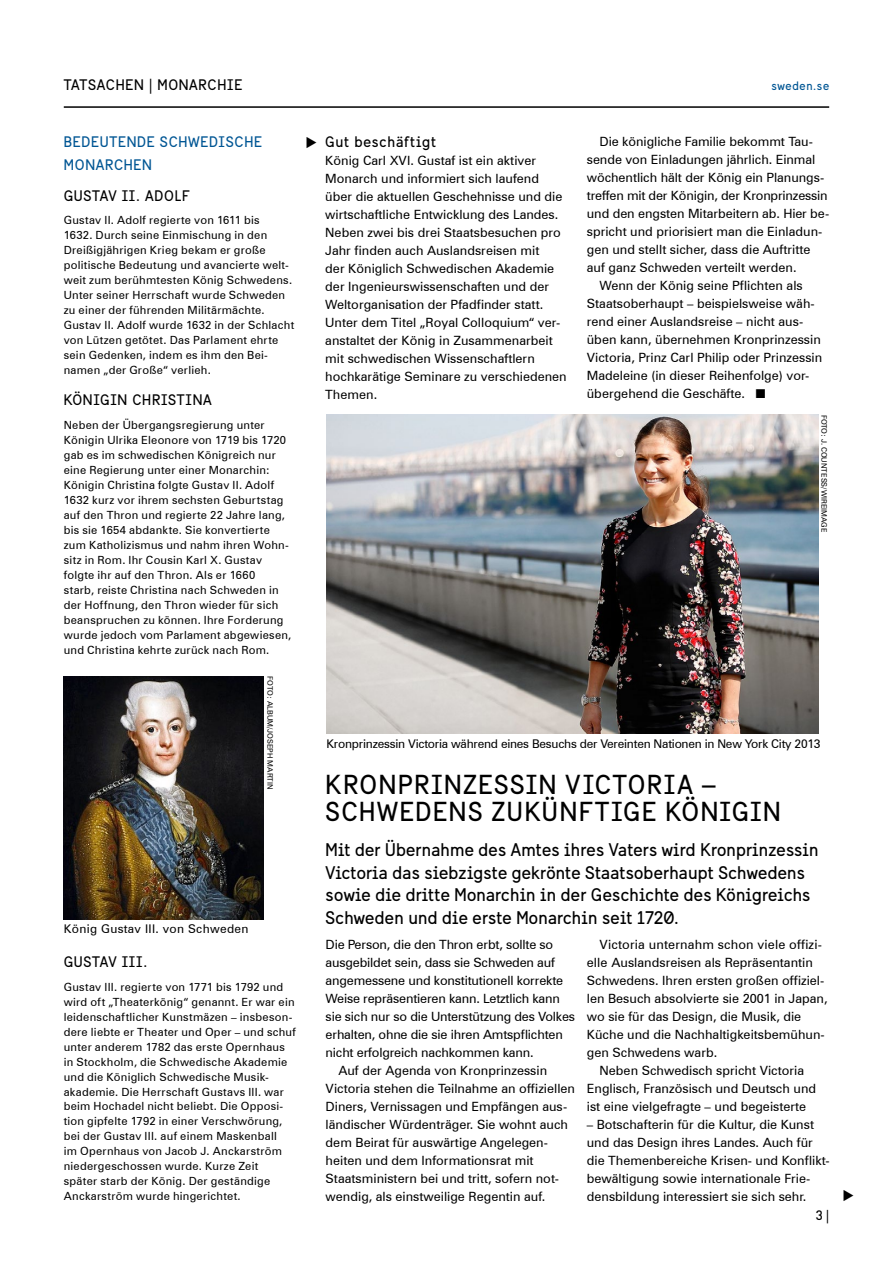
<style>
.page{position:relative;width:893px;height:1263px;background:#fff}
.page>*{position:absolute;margin:0;border:0;box-sizing:border-box;transform-origin:0 0}
.t1{font:27px/27px "Sweden Sans";letter-spacing:.055em;color:#000}
.t2{font:18px/22.5px "Sweden Sans";letter-spacing:.01em;color:#000}
.t3{font:15px "Sweden Sans";letter-spacing:.05em;color:#000}
.t4{font:15px/22.5px "Sweden Sans";letter-spacing:.05em;color:#005694}
.t5{font:13.5px "Sweden Sans";color:#000}
.t6{font:12.75px/18px "Zurich BT";color:#000}
.t7{font:12px "Zurich BT";letter-spacing:-.02em;color:#000}
.t8{font:12px "Zurich BT";letter-spacing:.025em;color:#000}
.t9{font:12px "Sweden Sans";letter-spacing:.05em;color:#005694}
.t10{font:11.25px/15px "Zurich BT";letter-spacing:.02em;color:#000}
.t11{font:7.5px "Zurich BT";color:#000}
</style>
<div class="page">
<hr style="left:64px;top:106px;width:765px;height:2px;background:#000">
<img style="left:327px;top:415px;width:492px;height:318px">
<img style="left:64px;top:676px;width:200px;height:243px">
<p class="t3" style="left:64px;top:76px;width:180px">TATSACHEN | MONARCHIE</p>
<p class="t4" style="left:64px;top:131px;width:200px">BEDEUTENDE SCHWEDISCHE<br>MONARCHEN</p>
<p class="t3" style="left:64px;top:187px;width:128px">GUSTAV II. ADOLF</p>
<p class="t10" style="left:64px;top:213px;width:232px">Gustav II. Adolf regierte von 1611 bis<br>1632. Durch seine Einmischung in den Dreißigjährigen Krieg bekam er große politische Bedeutung und avancierte welt&shy;weit zum berühmtesten König Schwedens.<br>Unter seiner Herrschaft wurde Schweden zu einer der führenden Militärmächte.<br>Gustav II. Adolf wurde 1632 in der Schlacht von Lützen getötet. Das Parlament ehrte sein Gedenken, indem es ihm den Bei&shy;namen „der Große“ verlieh.</p>
<p class="t3" style="left:64px;top:391px;width:149px">KÖNIGIN CHRISTINA</p>
<p class="t10" style="left:64px;top:417px;width:229px">Neben der Übergangsregierung unter Königin Ulrika Eleonore von 1719 bis 1720 gab es im schwedischen Königreich nur eine Regierung unter einer Monarchin:<br>Königin Christina folgte Gustav II. Adolf 1632 kurz vor ihrem sechsten Geburtstag auf den Thron und regierte 22 Jahre lang, bis sie 1654 abdankte. Sie konvertierte zum Katholizismus und nahm ihren Wohn&shy;sitz in Rom. Ihr Cousin Karl X. Gustav folgte ihr auf den Thron. Als er 1660<br>starb, reiste Christina nach Schweden in der Hoffnung, den Thron wieder für sich beanspruchen zu können. Ihre Forderung wurde jedoch vom Parlament abgewiesen, und Christina kehrte zurück nach Rom.</p>
<p class="t11" style="left:275px;top:676px;width:115px;rotate:90deg">FOTO: ALBUM/JOSEPH MARTIN</p>
<p class="t8" style="left:64px;top:921px;width:186px">König Gustav III. von Schweden</p>
<p class="t3" style="left:64px;top:953px;width:85px">GUSTAV III.</p>
<p class="t10" style="left:64px;top:979px;width:234px">Gustav III. regierte von 1771 bis 1792 und wird oft „Theaterkönig“ genannt. Er war ein leidenschaftlicher Kunstmäzen – insbeson&shy;dere liebte er Theater und Oper – und schuf unter anderem 1782 das erste Opernhaus in Stockholm, die Schwedische Akademie und die Königlich Schwedische Musik&shy;akademie. Die Herrschaft Gustavs III. war beim Hochadel nicht beliebt. Die Opposi&shy;tion gipfelte 1792 in einer Verschwörung, bei der Gustav III. auf einem Maskenball<br>im Opernhaus von Jacob J. Anckarström niedergeschossen wurde. Kurze Zeit<br>später starb der König. Der geständige Anckarström wurde hingerichtet.</p>
<p class="t3" style="left:325px;top:133px;width:112px">Gut beschäftigt</p>
<p class="t6" style="left:325px;top:152px;width:243px">König Carl XVI. Gustaf ist ein aktiver Monarch und informiert sich laufend über die aktuellen Geschehnisse und die wirtschaftliche Entwicklung des Landes.<br>Neben zwei bis drei Staatsbesuchen pro Jahr finden auch Auslandsreisen mit<br>der Königlich Schwedischen Akademie der Ingenieurswissenschaften und der Weltorganisation der Pfadfinder statt.<br>Unter dem Titel „Royal Colloquium“ ver&shy;anstaltet der König in Zusammenarbeit mit schwedischen Wissenschaftlern hochkarätige Seminare zu verschiedenen Themen.</p>
<p class="t9" style="left:771px;top:78px;width:59px">sweden.se</p>
<p class="t6" style="left:600px;top:132px;width:215px">Die königliche Familie bekommt Tau-</p>
<p class="t6" style="left:587px;top:150px;width:230px">sende von Einladungen jährlich. Einmal</p>
<p class="t6" style="left:587px;top:168px;width:239px">wöchentlich hält der König ein Planungs-</p>
<p class="t6" style="left:587px;top:186px;width:242px">treffen mit der Königin, der Kronprinzessin</p>
<p class="t6" style="left:587px;top:204px;width:244px">und den engsten Mitarbeitern ab. Hier be-</p>
<p class="t6" style="left:587px;top:222px;width:237px">spricht und priorisiert man die Einladun-</p>
<p class="t6" style="left:587px;top:240px;width:225px">gen und stellt sicher, dass die Auftritte</p>
<p class="t6" style="left:587px;top:258px;width:211px">auf ganz Schweden verteilt werden.</p>
<p class="t6" style="left:600px;top:276px;width:205px">Wenn der König seine Pflichten als</p>
<p class="t6" style="left:587px;top:294px;width:229px">Staatsoberhaupt – beispielsweise wäh-</p>
<p class="t6" style="left:587px;top:312px;width:218px">rend einer Auslandsreise – nicht aus-</p>
<p class="t6" style="left:587px;top:330px;width:236px">üben kann, übernehmen Kronprinzessin</p>
<p class="t6" style="left:587px;top:348px;width:237px">Victoria, Prinz Carl Philip oder Prinzessin</p>
<p class="t6" style="left:587px;top:366px;width:224px">Madeleine (in dieser Reihenfolge) vor-</p>
<p class="t6" style="left:587px;top:384px;width:180px">übergehend die Geschäfte. ■</p>
<p class="t11" style="left:829px;top:415px;width:119px;rotate:90deg">FOTO: J. COUNTESS/WIREIMAGE</p>
<p class="t7" style="left:326px;top:736px;width:496px">Kronprinzessin Victoria während eines Besuchs der Vereinten Nationen in New York City 2013</p>
<h1 class="t1" style="left:326px;top:771px;width:456px">KRONPRINZESSIN VICTORIA –<br>SCHWEDENS ZUKÜNFTIGE KÖNIGIN</h1>
<h2 class="t2" style="left:326px;top:839px;width:494px">Mit der Übernahme des Amtes ihres Vaters wird Kronprinzessin Victoria das siebzigste gekrönte Staatsoberhaupt Schwedens sowie die dritte Monarchin in der Geschichte des Königreichs Schweden und die erste Monarchin seit 1720.</h2>
<p class="t6" style="left:326px;top:935px;width:229px">Die Person, die den Thron erbt, sollte so</p>
<p class="t6" style="left:326px;top:953px;width:231px">ausgebildet sein, dass sie Schweden auf</p>
<p class="t6" style="left:326px;top:971px;width:239px">angemessene und konstitutionell korrekte</p>
<p class="t6" style="left:326px;top:989px;width:236px">Weise repräsentieren kann. Letztlich kann</p>
<p class="t6" style="left:326px;top:1007px;width:251px">sie sich nur so die Unterstützung des Volkes</p>
<p class="t6" style="left:326px;top:1025px;width:239px">erhalten, ohne die sie ihren Amtspflichten</p>
<p class="t6" style="left:326px;top:1043px;width:209px">nicht erfolgreich nachkommen kann.</p>
<p class="t6" style="left:338px;top:1061px;width:210px">Auf der Agenda von Kronprinzessin</p>
<p class="t6" style="left:326px;top:1079px;width:251px">Victoria stehen die Teilnahme an offiziellen</p>
<p class="t6" style="left:326px;top:1097px;width:243px">Diners, Vernissagen und Empfängen aus-</p>
<p class="t6" style="left:326px;top:1115px;width:244px">ländischer Würdenträger. Sie wohnt auch</p>
<p class="t6" style="left:326px;top:1133px;width:224px">dem Beirat für auswärtige Angelegen-</p>
<p class="t6" style="left:326px;top:1151px;width:210px">heiten und dem Informationsrat mit</p>
<p class="t6" style="left:326px;top:1169px;width:235px">Staatsministern bei und tritt, sofern not-</p>
<p class="t6" style="left:326px;top:1187px;width:221px">wendig, als einstweilige Regentin auf.</p>
<p class="t6" style="left:600px;top:935px;width:224px">Victoria unternahm schon viele offizi-</p>
<p class="t6" style="left:587px;top:953px;width:228px">elle Auslandsreisen als Repräsentantin</p>
<p class="t6" style="left:587px;top:971px;width:239px">Schwedens. Ihren ersten großen offiziel-</p>
<p class="t6" style="left:587px;top:989px;width:242px">len Besuch absolvierte sie 2001 in Japan,</p>
<p class="t6" style="left:587px;top:1007px;width:216px">wo sie für das Design, die Musik, die</p>
<p class="t6" style="left:587px;top:1025px;width:239px">Küche und die Nachhaltigkeitsbemühun-</p>
<p class="t6" style="left:587px;top:1043px;width:132px">gen Schwedens warb.</p>
<p class="t6" style="left:600px;top:1061px;width:206px">Neben Schwedisch spricht Victoria</p>
<p class="t6" style="left:587px;top:1079px;width:231px">Englisch, Französisch und Deutsch und</p>
<p class="t6" style="left:587px;top:1097px;width:221px">ist eine vielgefragte – und begeisterte</p>
<p class="t6" style="left:587px;top:1115px;width:243px">– Botschafterin für die Kultur, die Kunst und das Design ihres Landes. Auch für die Themenbereiche Krisen- und Konflikt&shy;bewältigung sowie internationale Frie&shy;densbildung interessiert sie sich sehr.</p>
<p class="t5" style="left:816px;top:1207px;width:15px">3 |</p>
</div>
